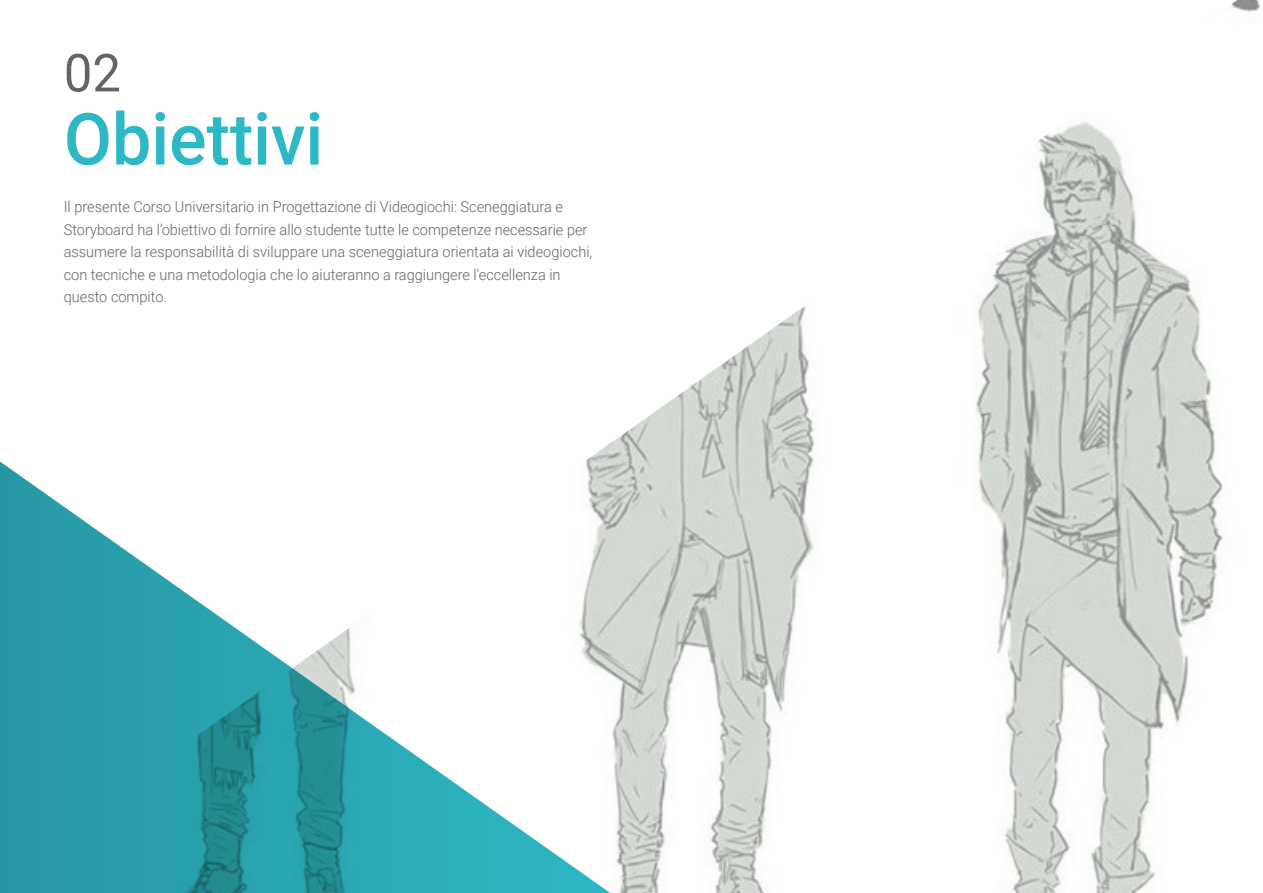
<style>
.page{position:relative;width:1263px;height:893px;background:#fff}
.page>*{position:absolute;margin:0;border:0;box-sizing:border-box;transform-origin:0 0}
.t1{font:500 72px "Roboto";color:#2db8c5}
.t2{font:52.5px "Roboto";color:#61646a}
.t3{font:300 15px/22.5px "Roboto";color:#61646a}
</style>
<div class="page">
<img style="left:607px;top:0;width:653px;height:893px">
<svg style="left:0;top:446px;width:640px;height:447px"></svg>
<h2 class="t2" style="left:64px;top:36px;width:59px">02</h2>
<h1 class="t1" style="left:64px;top:89px;width:261px">Obiettivi</h1>
<p class="t3" style="left:64px;top:195px;width:530px">Il presente Corso Universitario in Progettazione di Videogiochi: Sceneggiatura e Storyboard ha l’obiettivo di fornire allo studente tutte le competenze necessarie per assumere la responsabilità di sviluppare una sceneggiatura orientata ai videogiochi, con tecniche e una metodologia che lo aiuteranno a raggiungere l'eccellenza in questo compito.</p>
</div>
